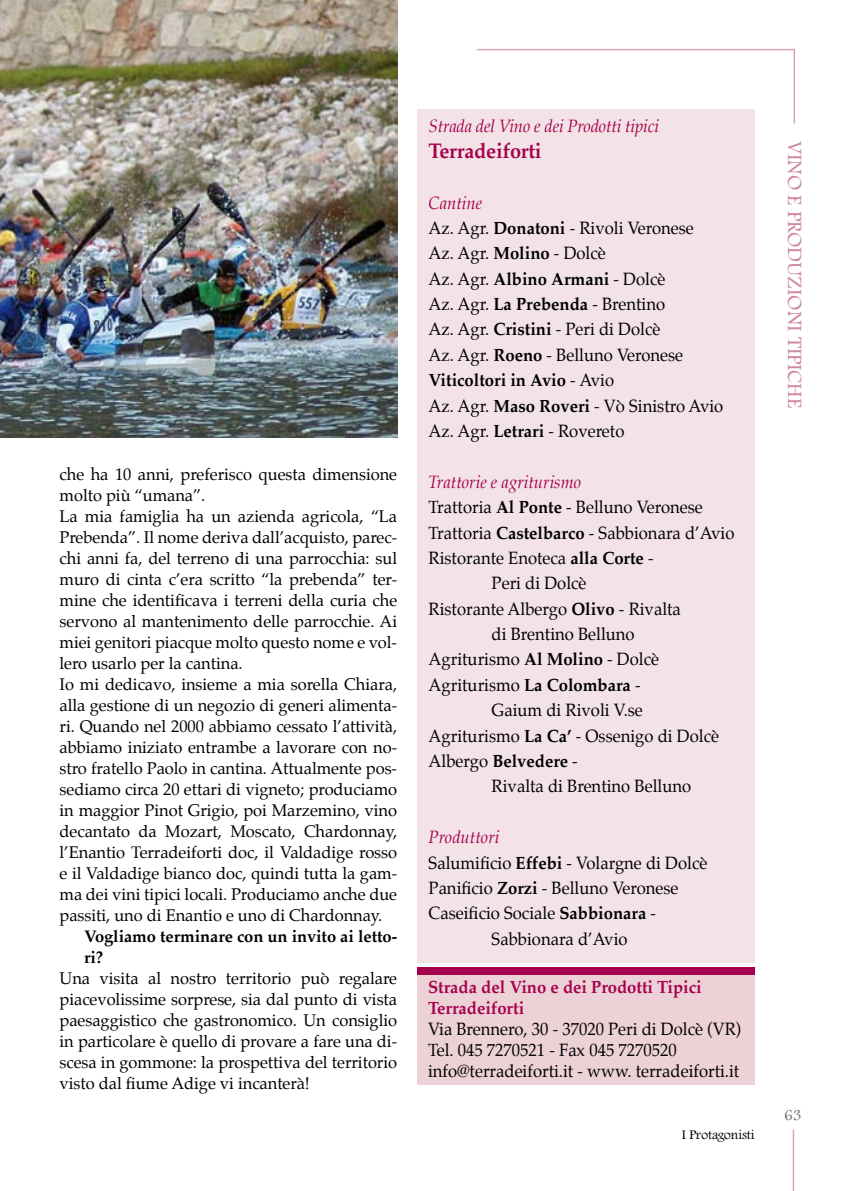
<style>
.page{position:relative;width:844px;height:1191px;background:#fff}
.page>*{position:absolute;margin:0;border:0;box-sizing:border-box;transform-origin:0 0}
.t1{font:21px "Footlight MT Light";color:#cf8a9b}
.t2{font:700 21px "Palatino";letter-spacing:-.01em;color:#a5004d;scale:.95 1}
.t3{font:17.5px/25.4px "Palatino";color:#000;scale:.95 1}
.t4{font:italic 17.5px "Palatino";letter-spacing:-.01em;color:#a5004d;scale:.95 1}
.t5{font:700 17.5px/21px "Palatino";color:#a5004d;scale:.95 1}
.t6{font:700 17.5px "Palatino";color:#000;scale:.95 1}
.t7{font:16.62px/21px "Palatino";letter-spacing:-.005em;color:#000}
.t8{font:700 16.62px/21px "Palatino";letter-spacing:-.005em;color:#000}
.t9{font:15.75px "Footlight MT Light";color:#707173}
.t10{font:13.65px "Footlight MT Light";color:#000}
.s1{font-style:italic;color:#a5004d}
.s2{font-weight:700}
.s3{font-weight:400}
</style>
<div class="page">
<svg style="left:477px;top:49px;width:318px;height:76px"></svg>
<hr style="left:792px;top:1129px;width:2px;height:62px;background:#d8a2ae">
<div style="left:417px;top:973px;width:338px;height:112px;background:#ecd1d6"></div>
<div style="left:417px;top:967px;width:338px;height:7px;background:#a5004d"></div>
<img style="left:0;top:0;width:397px;height:438px">
<div style="left:417px;top:109px;width:337px;height:854px;background:#f3e3e6"></div>
<p class="t7" style="left:60px;top:463px;width:339px">che ha 10 anni, preferisco questa dimensione molto più “umana”.<br>La mia famiglia ha un azienda agricola, “La Prebenda”. Il nome deriva dall’acquisto, parec&shy;chi anni fa, del terreno di una parrocchia: sul muro di cinta c’era scritto “la prebenda” ter&shy;mine che identificava i terreni della curia che servono al mantenimento delle parrocchie. Ai miei genitori piacque molto questo nome e vol&shy;lero usarlo per la cantina.<br>Io mi dedicavo, insieme a mia sorella Chiara, alla gestione di un negozio di generi alimenta&shy;ri. Quando nel 2000 abbiamo cessato l’attività, abbiamo iniziato entrambe a lavorare con no&shy;stro fratello Paolo in cantina. Attualmente pos&shy;sediamo circa 20 ettari di vigneto; produciamo in maggior Pinot Grigio, poi Marzemino, vino decantato da Mozart, Moscato, Chardonnay, l’Enantio Terradeiforti doc, il Valdadige rosso e il Valdadige bianco doc, quindi tutta la gam&shy;ma dei vini tipici locali. Produciamo anche due passiti, uno di Enantio e uno di Chardonnay.</p>
<p class="t8" style="left:84px;top:925px;width:314px">Vogliamo terminare con un invito ai letto&shy;ri?</p>
<p class="t7" style="left:60px;top:967px;width:339px;text-align:justify">Una visita al nostro territorio può regalare piacevolissime sorprese, sia dal punto di vista paesaggistico che gastronomico. Un consiglio in particolare è quello di provare a fare una di&shy;scesa in gommone: la prospettiva del territorio visto dal fiume Adige vi incanterà!</p>
<p class="t4" style="left:428px;top:113px;width:244px">Strada del Vino e dei Prodotti tipici</p>
<p class="t2" style="left:428px;top:133px;width:120px">Terradeiforti</p>
<p class="t3" style="left:428px;top:190px;width:312px"><span class="s1">Cantine<br></span>Az. Agr. <span class="s2">Donatoni</span> - Rivoli Veronese<br>Az. Agr. <span class="s2">Molino</span> - Dolcè<br>Az. Agr. <span class="s2">Albino Armani</span> - Dolcè<br>Az. Agr. <span class="s2">La Prebenda</span> - Brentino<br>Az. Agr. <span class="s2">Cristini</span> - Peri di Dolcè<br>Az. Agr. <span class="s2">Roeno</span> - Belluno Veronese<br><span class="s2">Viticoltori in Avio</span> - Avio<br>Az. Agr. <span class="s2">Maso Roveri</span> - Vò Sinistro Avio<br>Az. Agr. <span class="s2">Letrari</span> - Rovereto</p>
<p class="t4" style="left:428px;top:468px;width:162px">Trattorie e agriturismo</p>
<p class="t3" style="left:428px;top:494px;width:290px">Trattoria <span class="s2">Al Ponte</span> - Belluno Veronese</p>
<p class="t3" style="left:428px;top:520px;width:323px">Trattoria <span class="s2">Castelbarco</span> - Sabbionara d’Avio</p>
<p class="t3" style="left:428px;top:545px;width:238px">Ristorante Enoteca <span class="s2">alla Corte</span> -</p>
<p class="t3" style="left:491px;top:570px;width:101px">Peri di Dolcè</p>
<p class="t3" style="left:428px;top:596px;width:267px">Ristorante Albergo <span class="s2">Olivo</span> - Rivalta</p>
<p class="t3" style="left:491px;top:621px;width:152px">di Brentino Belluno</p>
<p class="t3" style="left:428px;top:647px;width:244px">Agriturismo <span class="s2">Al Molino</span> - Dolcè</p>
<p class="t3" style="left:428px;top:672px;width:224px">Agriturismo <span class="s2">La Colombara</span> -</p>
<p class="t3" style="left:491px;top:697px;width:161px">Gaium di Rivoli V.se</p>
<p class="t3" style="left:428px;top:723px;width:307px">Agriturismo <span class="s2">La Ca’</span> - Ossenigo di Dolcè</p>
<p class="t6" style="left:428px;top:746px;width:158px"><span class="s3">Albergo</span> Belvedere <span class="s3">-</span></p>
<p class="t3" style="left:491px;top:773px;width:211px">Rivalta di Brentino Belluno</p>
<p class="t4" style="left:428px;top:823px;width:76px">Produttori</p>
<p class="t3" style="left:428px;top:850px;width:295px">Salumificio <span class="s2">Effebi</span> - Volargne di Dolcè</p>
<p class="t3" style="left:428px;top:875px;width:264px">Panificio <span class="s2">Zorzi</span> - Belluno Veronese</p>
<p class="t3" style="left:428px;top:900px;width:241px">Caseificio Sociale <span class="s2">Sabbionara</span> -</p>
<p class="t3" style="left:491px;top:926px;width:145px">Sabbionara d’Avio</p>
<p class="t5" style="left:428px;top:975px;width:289px">Strada del Vino e dei Prodotti Tipici<br>Terradeiforti</p>
<p class="t3" style="left:428px;top:1018px;width:331px;line-height:21px">Via Brennero, 30 - 37020 Peri di Dolcè (VR)<br>Tel. 045 7270521 - Fax 045 7270520 info@terradeiforti.it - www. terradeiforti.it</p>
<p class="t10" style="left:681px;top:1126px;width:74px">I Protagonisti</p>
<p class="t1" style="left:807px;top:141px;width:268px;rotate:90deg">VINO E PRODUZIONI TIPICHE</p>
<p class="t9" style="left:783px;top:1105px;width:19px">63</p>
</div>
